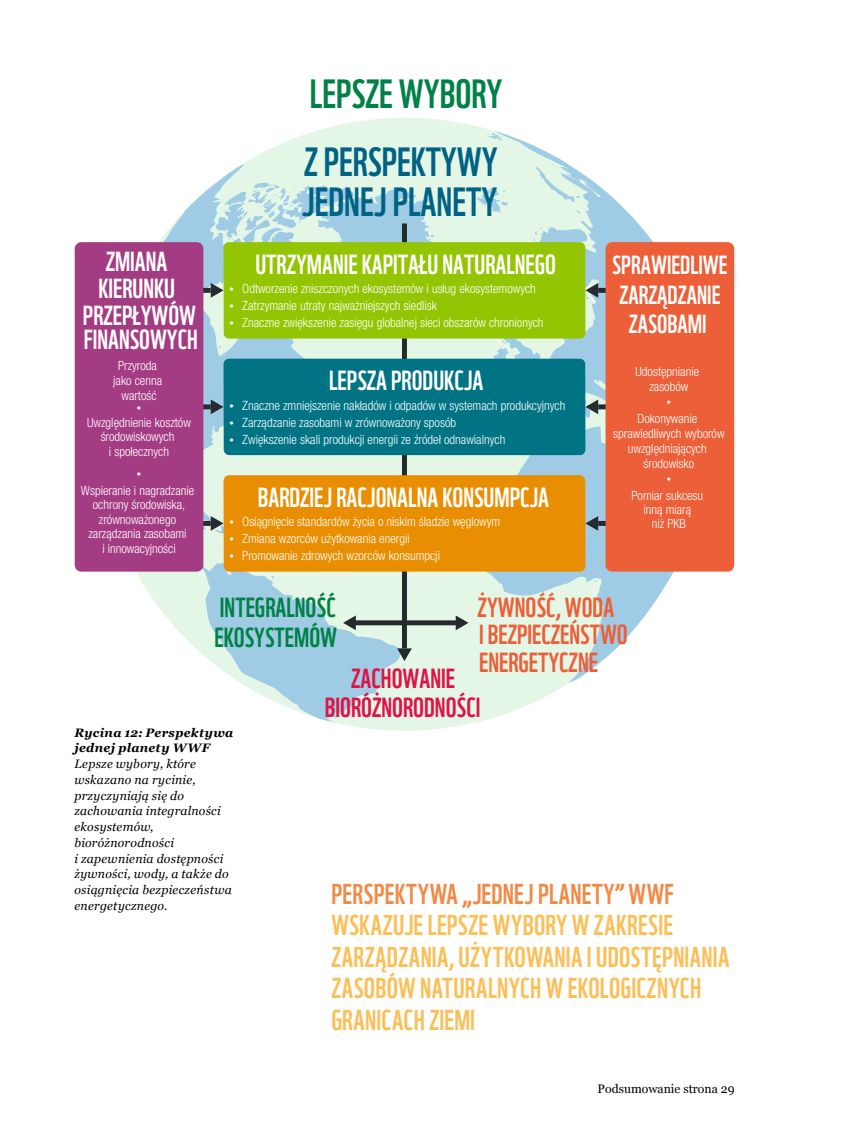
<style>
.page{position:relative;width:844px;height:1141px;background:#fff}
.page>*{position:absolute;margin:0;border:0;box-sizing:border-box;transform-origin:0 0}
.t1{font:39.73px/39.7px "WWF";color:#006284}
.t2{font:39.73px "WWF";color:#008146}
.t3{font:28px/31.5px "WWF";letter-spacing:.015em;color:#fbbf58}
.t4{font:28px "WWF";letter-spacing:.015em;color:#f18a47}
.t5{font:26.95px "WWF";color:#fff}
.t6{font:26.95px/27.5px "WWF";color:#ec5f38}
.t7{font:26.95px/29.1px "WWF";color:#df1347;text-align:center}
.t8{font:26.95px/29.8px "WWF";color:#008146}
.t9{font:26.78px/26.8px "WWF";color:#fff;text-align:center}
.t10{font:25.55px/29.8px "WWF";color:#fff;text-align:center}
.t11{font:300 condensed 15.22px "Univers LT";color:#fff}
.t12{font:300 condensed 14.88px "Univers LT";color:#fff}
.t13{font:300 condensed 12.78px/15px "Helvetica Neue LT Pro";color:#fff;text-align:center}
.t14{font:italic 12.25px/15.8px "Georgia";letter-spacing:.02em;color:#000}
.t15{font:italic 700 12.25px/15.8px "Georgia";letter-spacing:.025em;color:#000}
.t16{font:12.25px "Georgia";color:#000}
.s1{font-family:"Univers LT";font-size:15.22px}
</style>
<div class="page">
<svg style="left:243px;top:118px;width:326px;height:613px;fill:#e4f7e7"></svg>
<svg style="left:483px;top:131px;width:191px;height:552px"></svg>
<svg style="left:136px;top:164px;width:265px;height:560px"></svg>
<svg style="left:476px;top:187px;width:32px;height:26px"></svg>
<svg style="left:576px;top:210px;width:4px;height:4px"></svg>
<svg style="left:533px;top:228px;width:9px;height:13px"></svg>
<svg style="left:488px;top:133px;width:30px;height:8px"></svg>
<svg style="left:534px;top:164px;width:52px;height:40px;background:#d4ece7"></svg>
<svg style="left:397px;top:648px;width:15px;height:13px"></svg>
<div style="left:402px;top:223px;width:5px;height:425px;background:#242a2c"></div>
<svg style="left:585px;top:283px;width:13px;height:16px"></svg>
<div style="left:598px;top:288px;width:18px;height:5px;background:#242a2c"></div>
<svg style="left:585px;top:397px;width:13px;height:22px"></svg>
<div style="left:598px;top:404px;width:18px;height:5px;background:#242a2c"></div>
<svg style="left:585px;top:516px;width:13px;height:15px"></svg>
<div style="left:598px;top:521px;width:18px;height:5px;background:#242a2c"></div>
<svg style="left:211px;top:182px;width:251px;height:151px;background:#c0dfe3"></svg>
<div style="left:193px;top:288px;width:18px;height:5px;background:#262c2f"></div>
<svg style="left:203px;top:357px;width:20px;height:57px"></svg>
<div style="left:193px;top:404px;width:18px;height:5px;background:#262c2f"></div>
<svg style="left:203px;top:494px;width:20px;height:43px"></svg>
<div style="left:193px;top:521px;width:18px;height:5px;background:#262c2f"></div>
<svg style="left:455px;top:615px;width:13px;height:15px"></svg>
<div style="left:404px;top:620px;width:52px;height:5px;background:#242a2c"></div>
<svg style="left:343px;top:615px;width:13px;height:15px"></svg>
<div style="left:355px;top:620px;width:49px;height:5px;background:#242a2c"></div>
<div style="left:223px;top:475px;width:362px;height:97px;background:#e98e00;border-radius:6px"></div>
<div style="left:223px;top:242px;width:362px;height:97px;background:#93c503;border-radius:5px"></div>
<div style="left:223px;top:359px;width:362px;height:96px;background:#007384;border-radius:6px"></div>
<div style="left:605px;top:242px;width:129px;height:330px;background:#ec5f38;border-radius:7px"></div>
<div style="left:75px;top:242px;width:128px;height:330px;background:#a43c84;border-radius:7px"></div>
<h3 class="t9" style="left:106px;top:246px;width:63px">ZMIANA</h3>
<h3 class="t9" style="left:83px;top:273px;width:115px">KIERUNKU<br>PRZEPŁYWÓW</h3>
<h3 class="t9" style="left:84px;top:324px;width:115px">FINANSOWYCH</h3>
<p class="t13" style="left:113px;top:357px;width:50px">Przyroda jako cenna wartość</p>
<p class="t11" style="left:137px;top:397px;width:6px">•</p>
<p class="t13" style="left:87px;top:415px;width:105px;line-height:14.3px">Uwzględnienie kosztów środowiskowych<br>i społecznych</p>
<p class="t11" style="left:137px;top:463px;width:6px">•</p>
<p class="t13" style="left:81px;top:483px;width:115px">Wspieranie i nagradzanie ochrony środowiska, zrównoważonego zarządzania zasobami<br>i innowacyjności</p>
<h1 class="t2" style="left:310px;top:62px;width:194px">LEPSZE WYBORY</h1>
<h1 class="t1" style="left:301px;top:138px;width:197px">Z PERSPEKTYWY<br>JEDNEJ PLANETY</h1>
<h3 class="t5" style="left:255px;top:243px;width:302px">UTRZYMANIE KAPITAŁU NATURALNEGO</h3>
<p class="t13" style="left:229px;top:281px;width:308px"><span class="s1">•</span> Odtworzenie zniszczonych ekosystemów i usług ekosystemowych</p>
<p class="t13" style="left:229px;top:298px;width:209px"><span class="s1">•</span> Zatrzymanie utraty najważniejszych siedlisk</p>
<p class="t13" style="left:229px;top:315px;width:315px"><span class="s1">•</span> Znaczne zwiększenie zasięgu globalnej sieci obszarów chronionych</p>
<h3 class="t5" style="left:329px;top:360px;width:156px">LEPSZA PRODUKCJA</h3>
<p class="t13" style="left:229px;top:398px;width:337px"><span class="s1">•</span> Znaczne zmniejszenie nakładów i odpadów w systemach produkcyjnych</p>
<p class="t13" style="left:229px;top:415px;width:228px"><span class="s1">•</span> Zarządzanie zasobami w zrównoważony sposób</p>
<p class="t13" style="left:229px;top:432px;width:277px"><span class="s1">•</span> Zwiększenie skali produkcji energii ze źródeł odnawialnych</p>
<h3 class="t5" style="left:258px;top:476px;width:293px">BARDZIEJ RACJONALNA KONSUMPCJA</h3>
<p class="t13" style="left:229px;top:514px;width:272px"><span class="s1">•</span> Osiągnięcie standardów życia o niskim śladzie węglowym</p>
<p class="t13" style="left:229px;top:531px;width:182px"><span class="s1">•</span> Zmiana wzorców użytkowania energii</p>
<p class="t13" style="left:229px;top:548px;width:212px"><span class="s1">•</span> Promowanie zdrowych wzorców konsumpcji</p>
<h3 class="t10" style="left:612px;top:247px;width:117px">SPRAWIEDLIWE<br>ZARZĄDZANIE<br>ZASOBAMI</h3>
<p class="t13" style="left:635px;top:364px;width:65px">Udostępnianie zasobów</p>
<p class="t12" style="left:666px;top:392px;width:6px">•</p>
<p class="t13" style="left:613px;top:411px;width:113px">Dokonywanie sprawiedliwych wyborów uwzględniających środowisko</p>
<p class="t12" style="left:666px;top:469px;width:6px">•</p>
<p class="t13" style="left:631px;top:488px;width:73px;line-height:14.2px">Pomiar sukcesu inną miarą<br>niż PKB</p>
<h3 class="t8" style="left:214px;top:590px;width:124px">INTEGRALNOŚĆ<br>EKOSYSTEMÓW</h3>
<h3 class="t6" style="left:477px;top:591px;width:152px">ŻYWNOŚĆ, WODA<br>I BEZPIECZEŃSTWO<br>ENERGETYCZNE</h3>
<h3 class="t7" style="left:325px;top:661px;width:157px">ZACHOWANIE<br>BIORÓŻNORODNOŚCI</h3>
<p class="t15" style="left:74px;top:724px;width:160px">Rycina 12: Perspektywa jednej planety WWF</p>
<p class="t14" style="left:74px;top:756px;width:159px">Lepsze wybory, które wskazano na rycinie, przyczyniają się do zachowania integralności ekosystemów, bioróżnorodności<br>i zapewnienia dostępności żywności, wody, a także do osiągnięcia bezpieczeństwa energetycznego.</p>
<h2 class="t4" style="left:331px;top:872px;width:344px">PERSPEKTYWA „JEDNEJ PLANETY” WWF</h2>
<h2 class="t3" style="left:331px;top:907px;width:399px">WSKAZUJE LEPSZE WYBORY W ZAKRESIE ZARZĄDZANIA, UŻYTKOWANIA I UDOSTĘPNIANIA ZASOBÓW NATURALNYCH W EKOLOGICZNYCH GRANICACH ZIEMI</h2>
<p class="t16" style="left:597px;top:1080px;width:139px">Podsumowanie strona 29</p>
</div>
